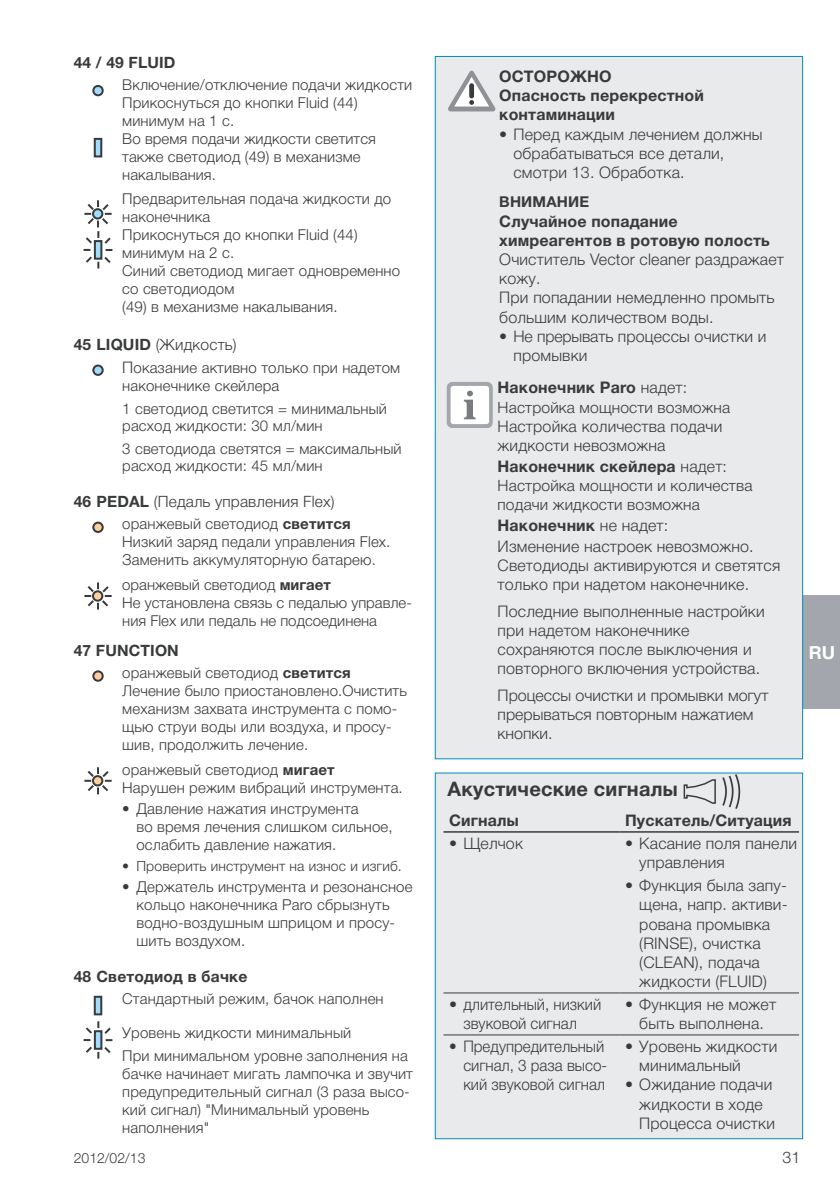
<style>
.page{position:relative;width:840px;height:1191px;background:#fff}
.page>*{position:absolute;margin:0;border:0;box-sizing:border-box;transform-origin:0 0}
.t1{font:700 20px "Helvetica Neue LT Pro";letter-spacing:.01em;color:#383a3b}
.t2{font:700 18px "Helvetica Neue LT Pro";color:#fff}
.t3{font:300 16px/19.2px "Helvetica Neue LT Pro";letter-spacing:.01em;color:#383a3b}
.t4{font:700 16px/19.2px "Helvetica Neue LT Pro";letter-spacing:.01em;color:#383a3b}
.t5{font:300 16px/19.2px "Helvetica Neue LT Pro";letter-spacing:.01em;color:#383a3b;scale:.95 1}
.t6{font:300 15.6px/19.2px "Helvetica Neue LT Pro";letter-spacing:.01em;color:#383a3b}
.t7{font:700 15.6px "Helvetica Neue LT Pro";letter-spacing:.01em;color:#383a3b}
.t8{font:300 15px/18px "Helvetica Neue LT Pro";letter-spacing:.01em;color:#383a3b}
.t9{font:700 15px "Helvetica Neue LT Pro";letter-spacing:.01em;color:#383a3b}
.t10{font:300 14px "Helvetica Neue LT Pro";letter-spacing:.01em;color:#383a3b}
.s1{font-weight:700}
.s2{font-size:16px}
.s3{font-weight:300}
</style>
<div class="page">
<div style="left:802px;top:595px;width:37px;height:114px;background:#a3a6ac"></div>
<div style="left:434px;top:772px;width:368px;height:367px;background:#e8eaec;border:1px solid #008cb5"></div>
<div style="left:434px;top:56px;width:368px;height:703px;background:#e8eaec;border:1px solid #008cb5"></div>
<hr style="left:443px;top:992px;width:176px;height:1px;background:#383a3b">
<hr style="left:619px;top:992px;width:179px;height:1px;background:#383a3b">
<hr style="left:443px;top:1034px;width:176px;height:1px;background:#383a3b">
<hr style="left:619px;top:1034px;width:179px;height:1px;background:#383a3b">
<hr style="left:443px;top:831px;width:176px;height:1px;background:#383a3b">
<hr style="left:619px;top:831px;width:179px;height:1px;background:#383a3b">
<svg style="left:683px;top:774px;width:56px;height:35px"></svg>
<svg style="left:448px;top:71px;width:47px;height:40px"></svg>
<svg style="left:446px;top:382px;width:46px;height:46px"></svg>
<div style="left:93px;top:365px;width:10px;height:10px;background:#a1dcfa;border-radius:50%"></div>
<div style="left:92px;top:364px;width:12px;height:12px;border:2px solid #383a3b;border-radius:50%"></div>
<div style="left:93px;top:522px;width:10px;height:10px;background:#fbd09e;border-radius:50%"></div>
<div style="left:92px;top:521px;width:12px;height:12px;border:2px solid #383a3b;border-radius:50%"></div>
<svg style="left:84px;top:582px;width:28px;height:27px"></svg>
<div style="left:93px;top:671px;width:10px;height:9px;background:#fbd09e;border-radius:50%"></div>
<div style="left:92px;top:670px;width:12px;height:11px;border:2px solid #383a3b;border-radius:50%"></div>
<svg style="left:84px;top:767px;width:28px;height:27px"></svg>
<div style="left:95px;top:996px;width:6px;height:18px;background:#a1dcfa"></div>
<div style="left:94px;top:995px;width:8px;height:20px;border:2px solid #383a3b"></div>
<svg style="left:84px;top:1021px;width:29px;height:37px"></svg>
<div style="left:95px;top:1031px;width:6px;height:17px;background:#a1dcfa"></div>
<div style="left:94px;top:1030px;width:8px;height:19px;border:2px solid #383a3b"></div>
<div style="left:93px;top:86px;width:10px;height:9px;background:#a1dcfa;border-radius:50%"></div>
<div style="left:92px;top:85px;width:12px;height:11px;border:2px solid #383a3b;border-radius:50%"></div>
<div style="left:95px;top:139px;width:6px;height:17px;background:#a1dcfa"></div>
<div style="left:94px;top:138px;width:8px;height:19px;border:2px solid #383a3b"></div>
<svg style="left:84px;top:200px;width:29px;height:68px"></svg>
<div style="left:95px;top:241px;width:6px;height:18px;background:#a1dcfa"></div>
<div style="left:94px;top:240px;width:8px;height:20px;border:2px solid #383a3b"></div>
<p class="t7" style="left:74px;top:53px;width:101px">44 / 49 FLUID</p>
<p class="t8" style="left:122px;top:75px;width:291px">Включение/отключение подачи жидкости<br>Прикоснуться до кнопки Fluid (44) минимум на 1 с.<br>Во время подачи жидкости светится также светодиод (49) в механизме накалывания.</p>
<p class="t8" style="left:122px;top:189px;width:279px">Предварительная подача жидкости до наконечника<br>Прикоснуться до кнопки Fluid (44) минимум на 2 с.<br>Синий светодиод мигает одновременно со светодиодом<br>(49) в механизме накалывания.</p>
<p class="t6" style="left:74px;top:335px;width:164px"><span class="s1">45 LIQU ID</span> (Жидкость)</p>
<p class="t8" style="left:122px;top:358px;width:279px"><span class="s2">П</span>оказание активно только при надетом наконечнике скейлера</p>
<p class="t8" style="left:122px;top:400px;width:266px;line-height:17.2px">1 светодиод светится = минимальный расход жидкости: 30 мл/мин</p>
<p class="t8" style="left:122px;top:440px;width:281px;line-height:17.2px">3 светодиода светятся = максимальный расход жидкости: 45 мл/мин</p>
<p class="t7" style="left:74px;top:492px;width:55px">46 PEDAL</p>
<p class="t6" style="left:154px;top:492px;width:182px">(Педаль управления Flex)</p>
<p class="t8" style="left:122px;top:515px;width:267px">оранжевый светодиод <span class="s1">СВЕТИТСЯ<br></span>Низкий заряд педали управления Flex.<br>Заменить аккумуляторную батарею.</p>
<p class="t8" style="left:122px;top:575px;width:291px">оранжевый светодиод <span class="s1">МИГАЕТ<br></span>Не установлена связь с педалью управле&shy;ния Flex или педаль не подсоединена</p>
<p class="t7" style="left:74px;top:641px;width:104px">47 FUNCTION</p>
<p class="t8" style="left:122px;top:663px;width:286px">оранжевый светодиод <span class="s1">СВЕТИТСЯ </span>Лечение было приостановлено. Очистить механизм захвата инструмента с помо&shy;щью струи воды или воздуха, и просу&shy;шив, продолжить лечение.</p>
<p class="t8" style="left:122px;top:760px;width:279px">оранжевый светодиод <span class="s1">МИГАЕТ<br></span>Нарушен режим вибраций инструмента.</p>
<p class="t8" style="left:136px;top:799px;width:257px;text-indent:-14px">• Давление нажатия инструмента<br>во время лечения слишком сильное, ослабить давление нажатия.</p>
<p class="t10" style="left:122px;top:857px;width:278px">• Проверить инструмент на износ и изгиб.</p>
<p class="t8" style="left:136px;top:877px;width:277px;text-indent:-14px">• Держатель инструмента и резонансное кольцо наконечника Paro сбрызнуть водно-воздушным шприцом и просу&shy;шить воздухом.</p>
<p class="t7" style="left:74px;top:966px;width:175px">48 СВЕТОДИОД В БАЧКЕ</p>
<p class="t8" style="left:122px;top:989px;width:263px">Стандартный режим, бачок наполнен</p>
<p class="t8" style="left:122px;top:1020px;width:287px;line-height:23.6px">Уровень жидкости минимальный<br>При минимальном уровне заполнения на</p>
<p class="t8" style="left:122px;top:1064px;width:292px">бачке начинает мигать лампочка и звучит предупредительный сигнал (3 раза высо&shy;кий сигнал) "Минимальный уровень наполнения"</p>
<p class="t4" style="left:499px;top:66px;width:206px">ОСТОРОЖНО<br>ОПАСНОСТЬ ПЕРЕКРЕСТНОЙ<br>КОНТАМИНАЦИИ</p>
<p class="t3" style="left:513px;top:124px;width:250px;text-indent:-14px">• Перед каждым лечением должны обрабатываться все детали, смотри 13. Обработка.</p>
<p class="t9" style="left:499px;top:193px;width:91px">ВНИМАНИЕ</p>
<p class="t4" style="left:499px;top:211px;width:272px">СЛУЧАЙНОЕ ПОПАДАНИЕ<br>ХИМРЕАГЕНТОВ В РОТОВУЮ ПОЛОСТЬ</p>
<p class="t3" style="left:499px;top:249px;width:286px">Очиститель Vector cleaner раздражает кожу.<br>При попадании немедленно промыть большим количеством воды.</p>
<p class="t3" style="left:513px;top:326px;width:254px;text-indent:-14px">• Не прерывать процессы очистки и промывки</p>
<p class="t4" style="left:497px;top:378px;width:191px">НАКОНЕЧНИК PARO <span class="s3">надет:</span></p>
<p class="t6" style="left:497px;top:397px;width:234px">Настройка мощности возможна</p>
<p class="t3" style="left:497px;top:416px;width:226px">Настройка количества подачи жидкости невозможна</p>
<p class="t4" style="left:497px;top:456px;width:231px">НАКОНЕЧНИК СКЕЙЛЕРА <span class="s3">надет:</span></p>
<p class="t6" style="left:497px;top:475px;width:256px">Настройка мощности и количества подачи жидкости возможна</p>
<p class="t3" style="left:497px;top:514px;width:254px;line-height:20.8px"><span class="s1">НАКОНЕЧНИК</span> не надет:<br>Изменение настроек невозможно.</p>
<p class="t3" style="left:497px;top:555px;width:284px">Светодиоды активируются и светятся только при надетом наконечнике.</p>
<p class="t3" style="left:497px;top:601px;width:268px">Последние выполненные настройки при надетом наконечнике сохраняются после выключения и повторного включения устройства.</p>
<p class="t3" style="left:497px;top:685px;width:272px">Процессы очистки и промывки могут прерываться повторным нажатием кнопки.</p>
<h1 class="t1" style="left:447px;top:776px;width:231px">АКУСТИЧЕСКИЕ СИГНАЛЫ</h1>
<p class="t4" style="left:449px;top:810px;width:71px">СИГНАЛЫ</p>
<p class="t4" style="left:624px;top:810px;width:168px">ПУСКАТЕЛЬ/СИТУАЦИЯ</p>
<p class="t3" style="left:449px;top:833px;width:75px">• Щелчок</p>
<p class="t3" style="left:639px;top:833px;width:159px;text-indent:-14px">• Касание поля панели управления</p>
<p class="t3" style="left:639px;top:875px;width:150px;text-indent:-14px">• Функция была запу&shy;щена, напр. активи&shy;рована промывка (Rinse), очистка (Clean), подача жидкости (Fluid)</p>
<p class="t3" style="left:463px;top:994px;width:139px;text-indent:-14px">• длительный, низкий звуковой сигнал</p>
<p class="t3" style="left:624px;top:994px;width:152px;text-align:center">• Функция не может быть выполнена.</p>
<p class="t5" style="left:463px;top:1036px;width:153px;text-indent:-14px">• Предупредительный сигнал, 3 раза высо&shy;кий звуковой сигнал</p>
<p class="t3" style="left:639px;top:1036px;width:139px;text-indent:-14px">• Уровень жидкости минимальный</p>
<p class="t3" style="left:639px;top:1074px;width:137px;text-indent:-14px">• Ожидание подачи жидкости в ходе<br>Процесса очистки</p>
<p class="t10" style="left:74px;top:1149px;width:73px">2012/02/13</p>
<p class="t3" style="left:782px;top:1147px;width:19px">31</p>
<p class="t2" style="left:808px;top:641px;width:28px">RU</p>
</div>
